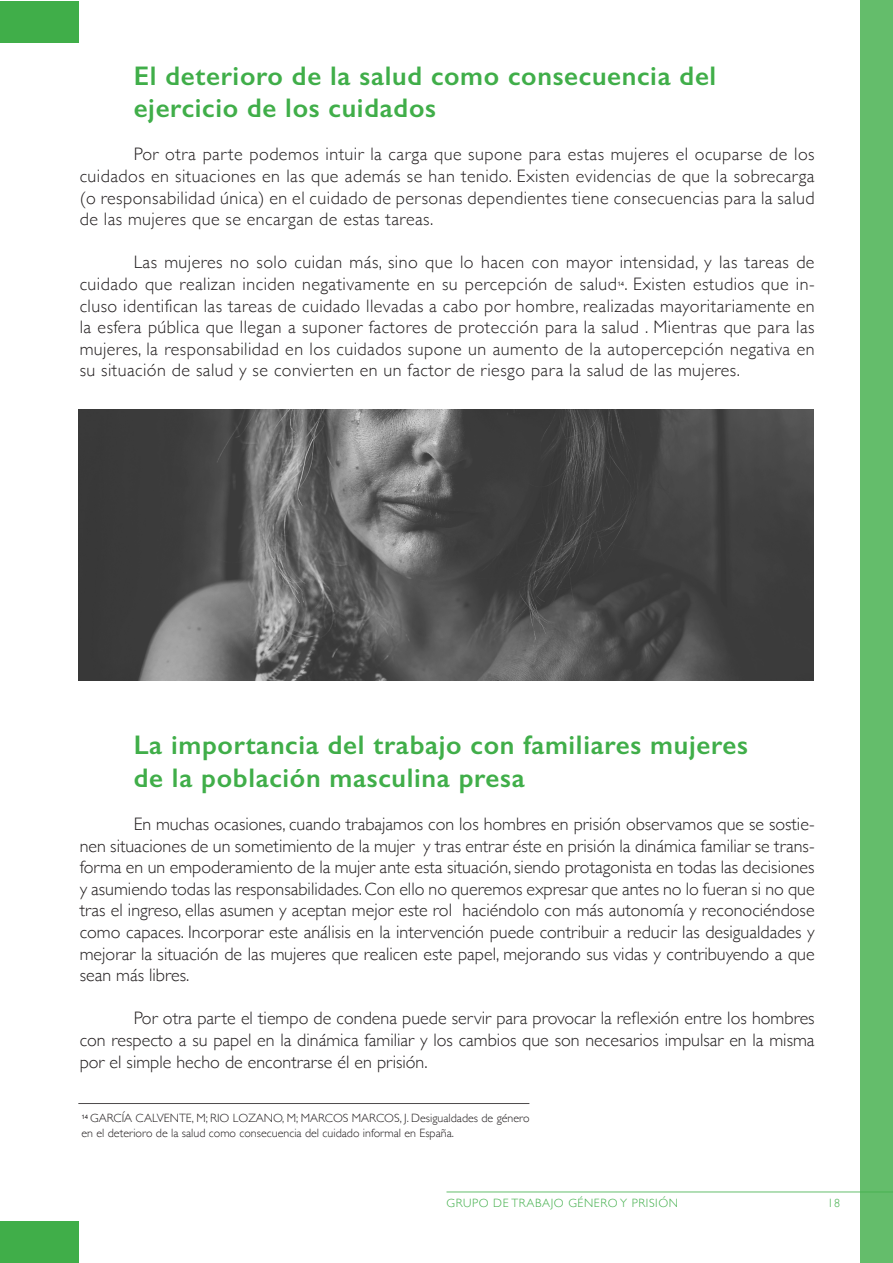
<style>
.page{position:relative;width:893px;height:1263px;background:#fff}
.page>*{position:absolute;margin:0;border:0;box-sizing:border-box;transform-origin:0 0}
.t1{font:600 27px/32.4px "Gill Sans";letter-spacing:.025em;color:#40ae49}
.t2{font:300 18px/21.6px "Gill Sans";letter-spacing:.025em;color:#231f20;text-align:justify}
.t3{font:300 12px/14.4px "Gill Sans";color:#231f20}
.t4{font:300 12px "Gill Sans";letter-spacing:.05em;color:#40ae49}
.t5{font:6.15px "Arial";color:#231f20}
</style>
<div class="page">
<hr style="left:446px;top:1191px;width:447px;height:1px;background:#40ae49">
<img style="left:78px;top:409px;width:735px;height:271px">
<hr style="left:78px;top:1103px;width:451px;height:1px;background:#231f20">
<div style="left:0;top:1222px;width:78px;height:41px;background:#40ae49"></div>
<div style="left:0;top:1px;width:78px;height:41px;background:#40ae49"></div>
<div style="left:860px;top:0;width:33px;height:1262px;background:#64bd6b"></div>
<h1 class="t1" style="left:134px;top:59px;width:584px">El deterioro de la salud como consecuencia del ejercicio de los cuidados</h1>
<p class="t2" style="left:80px;top:143px;width:736px;text-indent:54px">Por otra parte podemos intuir la carga que supone para estas mujeres el ocuparse de los cuidados en situaciones en las que además se han tenido. Existen evidencias de que la sobrecarga (o responsabilidad única) en el cuidado de personas dependientes tiene consecuencias para la salud de las mujeres que se encargan de estas tareas.</p>
<p class="t2" style="left:80px;top:251px;width:736px;text-align:right">Las mujeres no solo cuidan más, sino que lo hacen con mayor intensidad, y las tareas de cuidado que realizan inciden negativamente en su percepción de salud . Existen estudios que in-</p>
<p class="t5" style="left:617px;top:280px;width:8px">14</p>
<p class="t2" style="left:80px;top:294px;width:736px">cluso identifican las tareas de cuidado llevadas a cabo por hombre, realizadas mayoritariamente en la esfera pública que llegan a suponer factores de protección para la salud . Mientras que para las mujeres, la responsabilidad en los cuidados supone un aumento de la autopercepción negativa en su situación de salud y se convierten en un factor de riesgo para la salud de las mujeres.</p>
<h1 class="t1" style="left:134px;top:729px;width:616px">La importancia del trabajo con familiares mujeres de la población masculina presa</h1>
<p class="t2" style="left:80px;top:812px;width:736px;text-indent:54px">En muchas ocasiones, cuando trabajamos con los hombres en prisión observamos que se sostie&shy;nen situaciones de un sometimiento de la mujer y tras entrar éste en prisión la dinámica familiar se trans&shy;forma en un empoderamiento de la mujer ante esta situación, siendo protagonista en todas las decisiones y asumiendo todas las responsabilidades.Con ello no queremos expresar que antes no lo fueran si no que tras el ingreso, ellas asumen y aceptan mejor este rol haciéndolo con más autonomía y reconociéndose como capaces. Incorporar este análisis en la intervención puede contribuir a reducir las desigualdades y mejorar la situación de las mujeres que realicen este papel, mejorando sus vidas y contribuyendo a que sean más libres.</p>
<p class="t2" style="left:80px;top:1007px;width:736px;text-indent:54px">Por otra parte el tiempo de condena puede servir para provocar la reflexión entre los hombres con respecto a su papel en la dinámica familiar y los cambios que son necesarios impulsar en la misma por el simple hecho de encontrarse él en prisión.</p>
<p class="t3" style="left:82px;top:1110px;width:450px"><sup>14</sup> GARCÍA CALVENTE, M; RIO LOZANO, M; MARCOS MARCOS, J. Desigualdades de género en el deterioro de la salud como consecuencia del cuidado informal en España.</p>
<p class="t4" style="left:446px;top:1193px;width:233px">GRUPO DE TRABAJO GÉNERO Y PRISIÓN</p>
<p class="t4" style="left:827px;top:1193px;width:14px">18</p>
</div>
